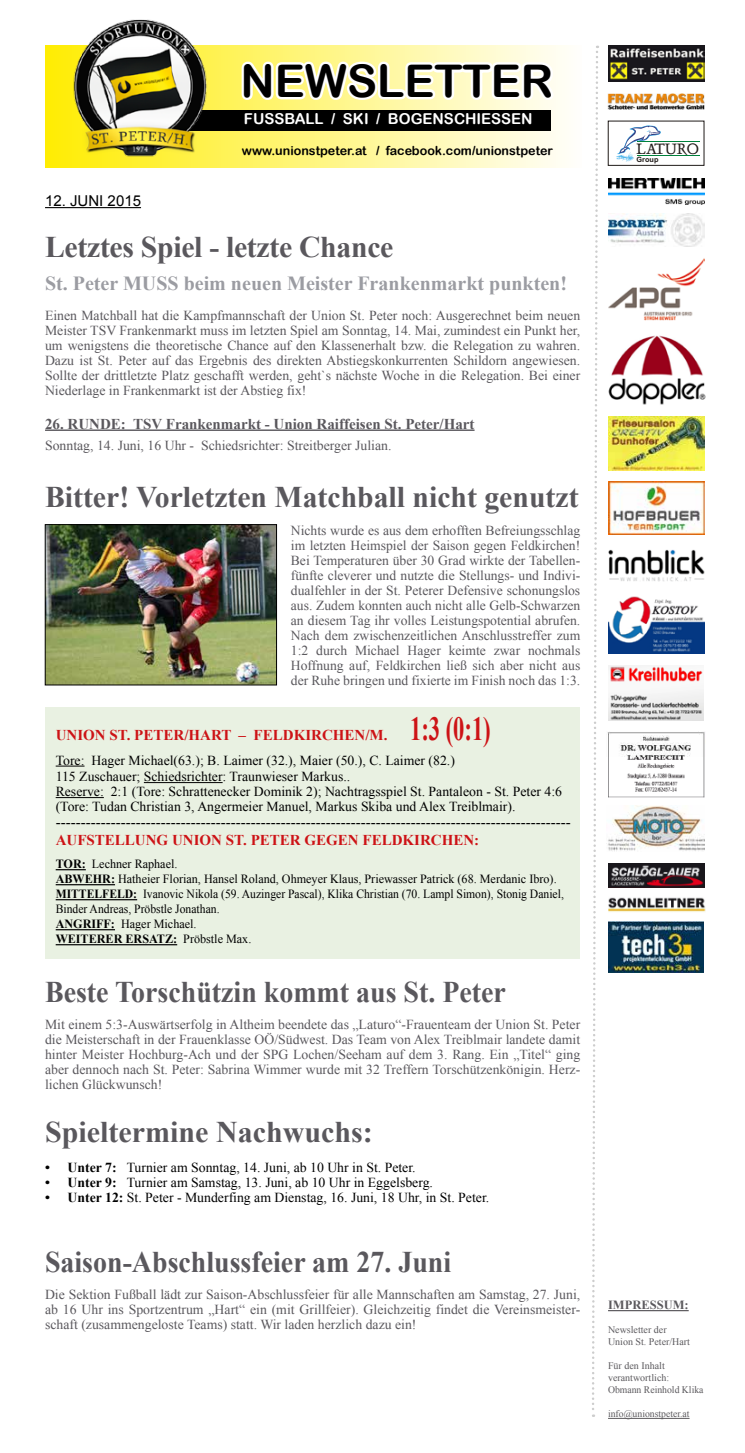
<style>
.page{position:relative;width:745px;height:1453px;background:#fff}
.page>*{position:absolute;margin:0;border:0;box-sizing:border-box;transform-origin:0 0}
.t1{font:45px "Arial Rounded MT Bold";color:#000}
.t2{font:700 33.75px "Times New Roman";color:#cd1316;scale:.67 1}
.t3{font:700 30px "Times New Roman";color:#5a585d}
.t4{font:700 30px "Times New Roman";color:#5a585d;scale:.93 1}
.t5{font:700 20px "Times New Roman";color:#9b9ca2}
.t6{font:15px "Times New Roman";color:#000}
.t7{font:700 15px "Times New Roman";color:#cd1316}
.t8{font:700 15px "Times New Roman";color:#5a585d}
.t9{font:15px "Arial Rounded MT Bold";color:#fff}
.t10{font:15px "Arial";color:#000}
.t11{font:13.75px/15px "Times New Roman";color:#5a585d;text-align:justify}
.t12{font:13.75px/16.5px "Times New Roman";color:#000}
.t13{font:12.5px/15px "Times New Roman";color:#000}
.t14{font:12.5px "Arial Rounded MT Bold";color:#000}
.t15{font:700 12.5px "Times New Roman";color:#5b595d}
.t16{font:10px/12px "Times New Roman";color:#5b595d}
.s1{font-weight:700}
</style>
<div class="page">
<hr style="left:45px;top:207px;width:96px;height:1px;background:#000">
<hr style="left:45px;top:429px;width:429px;height:2px;background:#5a585d">
<svg style="left:592px;top:46px;width:7px;height:1371px"></svg>
<img style="left:608px;top:897px;width:97px;height:15px">
<img style="left:608px;top:335px;width:98px;height:70px">
<img style="left:608px;top:416px;width:95px;height:54px">
<img style="left:608px;top:481px;width:95px;height:54px">
<img style="left:608px;top:596px;width:95px;height:58px">
<img style="left:608px;top:666px;width:95px;height:54px">
<img style="left:607px;top:732px;width:98px;height:66px">
<img style="left:606px;top:806px;width:98px;height:45px">
<img style="left:608px;top:863px;width:95px;height:24px">
<img style="left:608px;top:921px;width:95px;height:51px">
<hr style="left:607px;top:1310px;width:81px;height:1px;background:#5b595d">
<hr style="left:607px;top:1418px;width:82px;height:1px;background:#5b595d">
<div style="left:45px;top:45px;width:536px;height:122px;background:linear-gradient(to right,#ffed02,#fffefb)"></div>
<svg style="left:238px;top:53px;width:319px;height:55px"></svg>
<div style="left:187px;top:110px;width:363px;height:20px;background:#000"></div>
<img style="left:63px;top:19px;width:153px;height:138px">
<img style="left:608px;top:45px;width:95px;height:37px">
<img style="left:607px;top:93px;width:97px;height:16px">
<img style="left:608px;top:178px;width:95px;height:26px">
<img style="left:608px;top:213px;width:95px;height:33px">
<hr style="left:636px;top:142px;width:63px;height:1px;background:#00803b">
<hr style="left:636px;top:155px;width:63px;height:1px;background:#00803b">
<img style="left:608px;top:259px;width:95px;height:61px">
<img style="left:608px;top:549px;width:95px;height:32px">
<div style="left:45px;top:707px;width:534px;height:251px;background:#e9f1e2"></div>
<svg style="left:56px;top:766px;width:28px;height:1px"></svg>
<hr style="left:144px;top:782px;width:78px;height:1px;background:#000">
<hr style="left:56px;top:797px;width:48px;height:1px;background:#000">
<hr style="left:56px;top:869px;width:30px;height:1px;background:#000">
<hr style="left:56px;top:884px;width:59px;height:1px;background:#000">
<hr style="left:56px;top:899px;width:81px;height:1px;background:#000">
<hr style="left:56px;top:929px;width:59px;height:1px;background:#000">
<hr style="left:56px;top:944px;width:121px;height:1px;background:#000">
<img style="left:47px;top:526px;width:227px;height:157px">
<div style="left:45px;top:524px;width:231px;height:161px;border:1px solid #000"></div>
<svg style="left:616px;top:126px;width:81px;height:36px"></svg>
<h1 class="t1" style="left:240px;top:54px;width:314px">NEWSLETTER</h1>
<p class="t9" style="left:244px;top:110px;width:290px">FUSSBALL / SKI / BOGENSCHIESSEN</p>
<p class="t14" style="left:242px;top:143px;width:312px">www.unionstpeter.at / facebook.com/unionstpeter</p>
<p class="t10" style="left:45px;top:191px;width:97px">12. JUNI 2015</p>
<h3 class="t3" style="left:45px;top:226px;width:349px">Letztes Spiel - letzte Chance</h3>
<h3 class="t5" style="left:45px;top:269px;width:523px">St. Peter MUSS beim neuen Meister Frankenmarkt punkten!</h3>
<p class="t11" style="left:45px;top:307px;width:536px">Einen Matchball hat die Kampfmannschaft der Union St. Peter noch: Ausgerechnet beim neuen Meister TSV Frankenmarkt muss im letzten Spiel am Sonntag, 14. Mai, zumindest ein Punkt her, um wenigstens die theoretische Chance auf den Klassenerhalt bzw. die Relegation zu wahren.<br>Dazu ist St. Peter auf das Ergebnis des direkten Abstiegskonkurrenten Schildorn angewiesen.<br>Sollte der drittletzte Platz geschafft werden, geht`s nächste Woche in die Relegation. Bei einer Niederlage in Frankenmarkt ist der Abstieg fix!</p>
<p class="t8" style="left:45px;top:413px;width:431px">26. RUNDE: TSV Frankenmarkt - Union Raiffeisen St. Peter/Hart</p>
<p class="t11" style="left:45px;top:437px;width:348px">Sonntag, 14. Juni, 16 Uhr - Schiedsrichter: Streitberger Julian.</p>
<h3 class="t3" style="left:45px;top:476px;width:534px">Bitter! Vorletzten Matchball nicht genutzt</h3>
<p class="t11" style="left:291px;top:522px;width:291px">Nichts wurde es aus dem erhofften Befreiungsschlag im letzten Heimspiel der Saison gegen Feldkirchen!<br>Bei Temperaturen über 30 Grad wirkte der Tabellen&shy;fünfte cleverer und nutzte die Stellungs- und Indivi&shy;dualfehler in der St. Peterer Defensive schonungslos aus. Zudem konnten auch nicht alle Gelb-Schwarzen an diesem Tag ihr volles Leistungspotential abrufen.<br>Nach dem zwischenzeitlichen Anschlusstreffer zum 1:2 durch Michael Hager keimte zwar nochmals Hoffnung auf, Feldkirchen ließ sich aber nicht aus der Ruhe bringen und fixierte im Finish noch das 1:3.</p>
<h2 class="t2" style="left:410px;top:706px;width:122px">1:3 (0:1)</h2>
<p class="t12" style="left:56px;top:751px;width:400px">Tore: Hager Michael(63.); B. Laimer (32.), Maier (50.), C. Laimer (82.)<br>115 Zuschauer; Schiedsrichter: Traunwieser Markus..</p>
<p class="t12" style="left:56px;top:784px;width:507px;line-height:15px">Reserve: 2:1 (Tore: Schrattenecker Dominik 2); Nachtragsspiel St. Pantaleon - St. Peter 4:6 (Tore: Tudan Christian 3, Angermeier Manuel, Markus Skiba und Alex Treiblmair).</p>
<p class="t6" style="left:56px;top:811px;width:516px">-------------------------------------------------------------------------------------------------------</p>
<p class="t7" style="left:56px;top:829px;width:425px">AUFSTELLUNG UNION ST. PETER GEGEN FELDKIRCHEN:</p>
<p class="t13" style="left:56px;top:856px;width:509px"><span class="s1">TOR:</span> Lechner Raphael.<br><span class="s1">ABWEHR:</span> Hatheier Florian, Hansel Roland, Ohmeyer Klaus, Priewasser Patrick (68. Merdanic Ibro).<br><span class="s1">MITTELFELD:</span> Ivanovic Nikola (59. Auzinger Pascal), Klika Christian (70. Lampl Simon), Stonig Daniel, Binder Andreas, Pröbstle Jonathan.<br><span class="s1">ANGRIFF:</span> Hager Michael.<br><span class="s1">WEITERER ERSATZ:</span> Pröbstle Max.</p>
<p class="t7" style="left:56px;top:725px;width:333px">UNION ST. PETER/HART – FELDKIRCHEN/M.</p>
<h3 class="t4" style="left:45px;top:971px;width:496px">Beste Torschützin kommt aus St. Peter</h3>
<p class="t11" style="left:45px;top:1016px;width:536px">Mit einem 5:3-Auswärtserfolg in Altheim beendete das „Laturo“-Frauenteam der Union St. Peter die Meisterschaft in der Frauenklasse OÖ/Südwest. Das Team von Alex Treiblmair landete damit hinter Meister Hochburg-Ach und der SPG Lochen/Seeham auf dem 3. Rang. Ein „Titel“ ging aber dennoch nach St. Peter: Sabrina Wimmer wurde mit 32 Treffern Torschützenkönigin. Herz&shy;lichen Glückwunsch!</p>
<h3 class="t3" style="left:45px;top:1111px;width:329px">Spieltermine Nachwuchs:</h3>
<p class="t12" style="left:45px;top:1159px;width:372px"><span class="s1">• Unter 7:</span> Turnier am Sonntag, 14. Juni, ab 10 Uhr in St. Peter.</p>
<p class="t12" style="left:45px;top:1174px;width:389px"><span class="s1">• Unter 9:</span> Turnier am Samstag, 13. Juni, ab 10 Uhr in Eggelsberg.</p>
<p class="t12" style="left:45px;top:1189px;width:445px"><span class="s1">• Unter 12:</span> St. Peter - Munderfing am Dienstag, 16. Juni, 18 Uhr, in St. Peter.</p>
<h3 class="t4" style="left:45px;top:1241px;width:438px">Saison-Abschlussfeier am 27. Juni</h3>
<p class="t11" style="left:45px;top:1286px;width:536px">Die Sektion Fußball lädt zur Saison-Abschlussfeier für alle Mannschaften am Samstag, 27. Juni, ab 16 Uhr ins Sportzentrum „Hart“ ein (mit Grillfeier). Gleichzeitig findet die Vereinsmeister&shy;schaft (zusammengeloste Teams) statt. Wir laden herzlich dazu ein!</p>
<p class="t15" style="left:607px;top:1296px;width:82px">IMPRESSUM:</p>
<p class="t16" style="left:607px;top:1324px;width:83px">Newsletter der<br>Union St. Peter/Hart</p>
<p class="t16" style="left:607px;top:1360px;width:97px">Für den Inhalt verantwortlich:<br>Obmann Reinhold Klika</p>
<p class="t16" style="left:607px;top:1408px;width:83px">info@unionstpeter.at</p>
</div>
